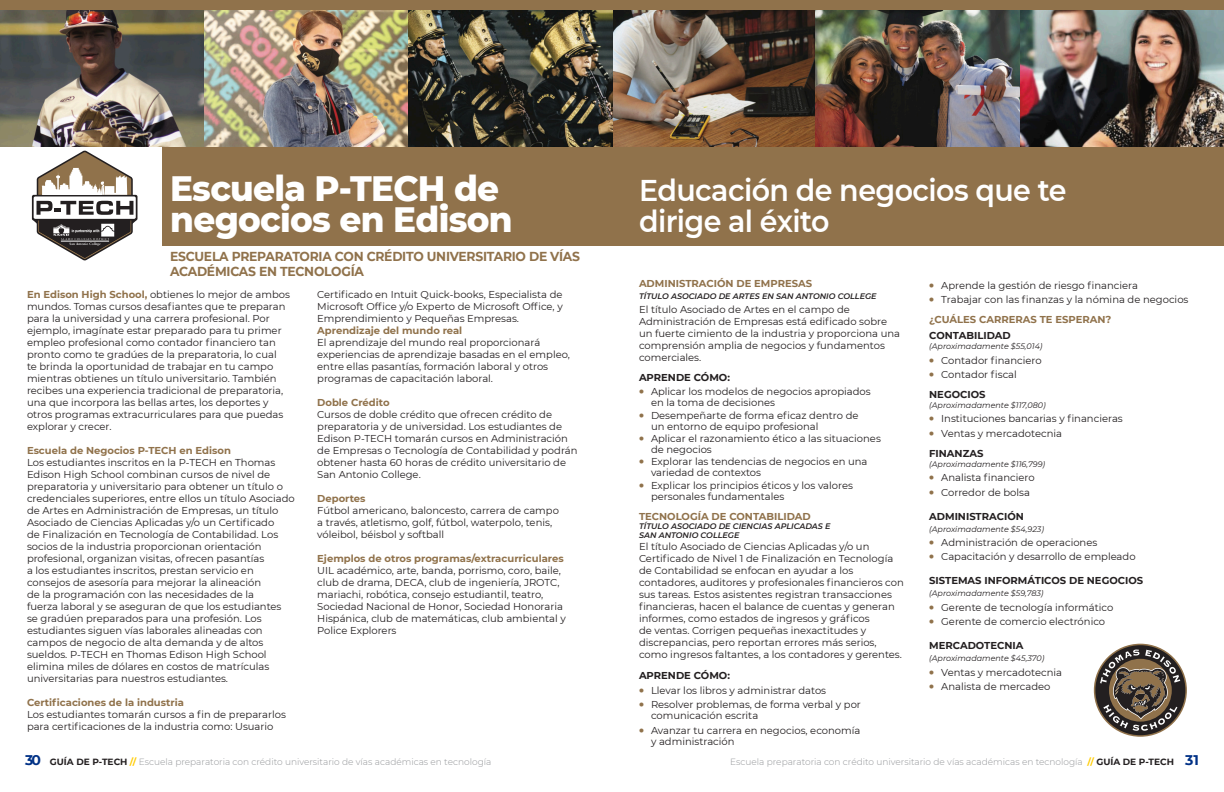
<style>
.page{position:relative;width:1224px;height:792px;background:#fff}
.page>*{position:absolute;margin:0;border:0;box-sizing:border-box;transform-origin:0 0}
.t1{font:800 36px "Montserrat";letter-spacing:-.02em;color:#fff;scale:.95 1}
.t2{font:600 30px "Montserrat";letter-spacing:-.02em;color:#fff;scale:.95 1}
.t3{font:700 13px/15px "Montserrat";letter-spacing:-.02em;color:#90724b;scale:.95 1}
.t4{font:10px/12px "Montserrat";color:#231f20}
.t5{font:700 10px "Montserrat";color:#90724b}
.t6{font:700 10px "Montserrat";color:#231f20}
.t7{font:300 9px "Montserrat";color:#939598}
.t8{font:italic 8px "Montserrat";color:#231f20}
.t9{font:italic 600 8px "Montserrat";color:#231f20}
.s1{font-weight:700;color:#90724b}
.s2{font-weight:900;font-size:12px;color:#90724b}
.s3{font-weight:700;font-size:14px;color:#003186}
.s4{font-weight:700;color:#231f20}
.s5{font-weight:700;color:#fc0}
</style>
<div class="page">
<div style="left:162px;top:145px;width:1062px;height:101px;background:#90724b"></div>
<img style="left:0;top:10px;width:1224px;height:136px">
<div style="left:0;top:0;width:1224px;height:10px;background:#90724b"></div>
<svg style="left:1094px;top:644px;width:93px;height:93px"></svg>
<svg style="left:33px;top:150px;width:103px;height:110px"></svg>
<p class="t1" style="left:170px;top:162px;width:348px">Escuela P-TECH de</p>
<p class="t1" style="left:170px;top:193px;width:362px">negocios en Edison</p>
<p class="t3" style="left:170px;top:248px;width:433px">ESCUELA PREPARATORIA CON CRÉDITO UNIVERSITARIO DE VÍAS<br>ACADÉMICAS EN TECNOLOGÍA</p>
<p class="t4" style="left:27px;top:288px;width:265px"><span class="s1">En Edison High School,</span> obtienes lo mejor de ambos mundos. Tomas cursos desafiantes que te preparan para la universidad y una carrera profesional. Por ejemplo, imagínate estar preparado para tu primer empleo profesional como contador financiero tan pronto como te gradúes de la preparatoria, lo cual<br>te brinda la oportunidad de trabajar en tu campo mientras obtienes un título universitario. También recibes una experiencia tradicional de preparatoria, una que incorpora las bellas artes, los deportes y otros programas extracurriculares para que puedas explorar y crecer.</p>
<p class="t5" style="left:27px;top:443px;width:205px">Escuela de Negocios P-TECH en Edison</p>
<p class="t4" style="left:27px;top:456px;width:269px">Los estudiantes inscritos en la P-TECH en Thomas Edison High School combinan cursos de nivel de preparatoria y universitario para obtener un título o credenciales superiores, entre ellos un título Asociado de Artes en Administración de Empresas, un título Asociado de Ciencias Aplicadas y/o un Certificado<br>de Finalización en Tecnología de Contabilidad. Los socios de la industria proporcionan orientación profesional, organizan visitas, ofrecen pasantías<br>a los estudiantes inscritos, prestan servicio en consejos de asesoría para mejorar la alineación<br>de la programación con las necesidades de la<br>fuerza laboral y se aseguran de que los estudiantes se gradúen preparados para una profesión. Los estudiantes siguen vías laborales alineadas con campos de negocio de alta demanda y de altos sueldos. P-TECH en Thomas Edison High School elimina miles de dólares en costos de matrículas universitarias para nuestros estudiantes.</p>
<p class="t5" style="left:27px;top:695px;width:158px">Certificaciones de la industria</p>
<p class="t4" style="left:27px;top:708px;width:260px">Los estudiantes tomarán cursos a fin de prepararlos para certificaciones de la industria como: Usuario</p>
<p class="t4" style="left:317px;top:288px;width:247px;text-align:justify">Certificado en Intuit Quick-books, Especialista de Microsoft Office y/o Experto de Microsoft Office, y Emprendimiento y Pequeñas Empresas.</p>
<p class="t5" style="left:317px;top:323px;width:147px">Aprendizaje del mundo real</p>
<p class="t4" style="left:317px;top:336px;width:254px">El aprendizaje del mundo real proporcionará experiencias de aprendizaje basadas en el empleo, entre ellas pasantías, formación laboral y otros programas de capacitación laboral.</p>
<p class="t5" style="left:317px;top:395px;width:74px">Doble Crédito</p>
<p class="t4" style="left:317px;top:408px;width:262px">Cursos de doble crédito que ofrecen crédito de preparatoria y de universidad. Los estudiantes de Edison P-TECH tomarán cursos en Administración de Empresas o Tecnología de Contabilidad y podrán obtener hasta 60 horas de crédito universitario de San Antonio College.</p>
<p class="t5" style="left:317px;top:491px;width:50px">Deportes</p>
<p class="t4" style="left:317px;top:504px;width:243px">Fútbol americano, baloncesto, carrera de campo a través, atletismo, golf, fútbol, waterpolo, tenis, vóleibol, béisbol y softball</p>
<p class="t5" style="left:317px;top:551px;width:248px">Ejemplos de otros programas/extracurriculares</p>
<p class="t4" style="left:317px;top:564px;width:250px">UIL académico, arte, banda, porrismo, coro, baile, club de drama, DECA, club de ingeniería, JROTC, mariachi, robótica, consejo estudiantil, teatro, Sociedad Nacional de Honor, Sociedad Honoraria Hispánica, club de matemáticas, club ambiental y Police Explorers</p>
<p class="t2" style="left:639px;top:169px;width:451px">Educación de negocios que te</p>
<p class="t2" style="left:639px;top:200px;width:202px">dirige al éxito</p>
<p class="t5" style="left:639px;top:276px;width:175px">ADMINISTRACIÓN DE EMPRESAS</p>
<p class="t9" style="left:639px;top:290px;width:239px">TÍTULO ASOCIADO DE ARTES EN SAN ANTONIO COLLEGE</p>
<p class="t4" style="left:639px;top:303px;width:263px">El título Asociado de Artes en el campo de Administración de Empresas está edificado sobre un fuerte cimiento de la industria y proporciona una comprensión amplia de negocios y fundamentos comerciales.</p>
<p class="t6" style="left:639px;top:370px;width:93px">APRENDE CÓMO:</p>
<p class="t4" style="left:639px;top:385px;width:233px"><span class="s2">•</span> Aplicar los modelos de negocios apropiados</p>
<p class="t4" style="left:651px;top:396px;width:126px">en la toma de decisiones</p>
<p class="t4" style="left:639px;top:409px;width:221px"><span class="s2">•</span> Desempeñarte de forma eficaz dentro de</p>
<p class="t4" style="left:651px;top:420px;width:169px">un entorno de equipo profesional</p>
<p class="t4" style="left:639px;top:432px;width:243px"><span class="s2">•</span> Aplicar el razonamiento ético a las situaciones</p>
<p class="t4" style="left:651px;top:443px;width:62px">de negocios</p>
<p class="t4" style="left:639px;top:456px;width:230px"><span class="s2">•</span> Explorar las tendencias de negocios en una</p>
<p class="t4" style="left:651px;top:467px;width:112px">variedad de contextos</p>
<p class="t4" style="left:639px;top:479px;width:215px"><span class="s2">•</span> Explicar los principios éticos y los valores</p>
<p class="t4" style="left:651px;top:490px;width:135px">personales fundamentales</p>
<p class="t5" style="left:639px;top:509px;width:173px">TECNOLOGÍA DE CONTABILIDAD</p>
<p class="t9" style="left:639px;top:521px;width:193px">TÍTULO ASOCIADO DE CIENCIAS APLICADAS E</p>
<p class="t9" style="left:639px;top:530px;width:102px">SAN ANTONIO COLLEGE</p>
<p class="t4" style="left:639px;top:541px;width:266px">El título Asociado de Ciencias Aplicadas y/o un Certificado de Nivel 1 de Finalización en Tecnología de Contabilidad se enfocan en ayudar a los contadores, auditores y profesionales financieros con sus tareas. Estos asistentes registran transacciones financieras, hacen el balance de cuentas y generan informes, como estados de ingresos y gráficos<br>de ventas. Corrigen pequeñas inexactitudes y discrepancias, pero reportan errores más serios, como ingresos faltantes, a los contadores y gerentes.</p>
<p class="t6" style="left:639px;top:669px;width:93px">APRENDE CÓMO:</p>
<p class="t4" style="left:639px;top:684px;width:189px"><span class="s2">•</span> Llevar los libros y administrar datos</p>
<p class="t4" style="left:639px;top:698px;width:224px"><span class="s2">•</span> Resolver problemas, de forma verbal y por</p>
<p class="t4" style="left:651px;top:709px;width:109px">comunicación escrita</p>
<p class="t4" style="left:639px;top:724px;width:223px"><span class="s2">•</span> Avanzar tu carrera en negocios, economía</p>
<p class="t4" style="left:651px;top:735px;width:85px">y administración</p>
<p class="t4" style="left:929px;top:279px;width:210px"><span class="s2">•</span> Aprende la gestión de riesgo financiera</p>
<p class="t4" style="left:929px;top:293px;width:261px"><span class="s2">•</span> Trabajar con las finanzas y la nómina de negocios</p>
<p class="t5" style="left:929px;top:312px;width:184px">¿CUÁLES CARRERAS TE ESPERAN?</p>
<p class="t6" style="left:929px;top:328px;width:83px">CONTABILIDAD</p>
<p class="t8" style="left:929px;top:341px;width:115px">(Aproximadamente $55,014)</p>
<p class="t4" style="left:929px;top:354px;width:114px"><span class="s2">•</span> Contador financiero</p>
<p class="t4" style="left:929px;top:368px;width:89px"><span class="s2">•</span> Contador fiscal</p>
<p class="t6" style="left:929px;top:387px;width:58px">NEGOCIOS</p>
<p class="t8" style="left:929px;top:400px;width:118px">(Aproximadamente $117,080)</p>
<p class="t4" style="left:929px;top:413px;width:195px"><span class="s2">•</span> Instituciones bancarias y financieras</p>
<p class="t4" style="left:929px;top:427px;width:134px"><span class="s2">•</span> Ventas y mercadotecnia</p>
<p class="t6" style="left:929px;top:446px;width:56px">FINANZAS</p>
<p class="t8" style="left:929px;top:458px;width:117px">(Aproximadamente $116,799)</p>
<p class="t4" style="left:929px;top:471px;width:107px"><span class="s2">•</span> Analista financiero</p>
<p class="t4" style="left:929px;top:486px;width:102px"><span class="s2">•</span> Corredor de bolsa</p>
<p class="t6" style="left:929px;top:509px;width:96px">ADMINISTRACIÓN</p>
<p class="t8" style="left:929px;top:523px;width:116px">(Aproximadamente $54,923)</p>
<p class="t4" style="left:929px;top:536px;width:170px"><span class="s2">•</span> Administración de operaciones</p>
<p class="t4" style="left:929px;top:551px;width:208px"><span class="s2">•</span> Capacitación y desarrollo de empleado</p>
<p class="t6" style="left:929px;top:574px;width:216px">SISTEMAS INFORMÁTICOS DE NEGOCIOS</p>
<p class="t8" style="left:929px;top:588px;width:116px">(Aproximadamente $59,783)</p>
<p class="t4" style="left:929px;top:601px;width:186px"><span class="s2">•</span> Gerente de tecnología informático</p>
<p class="t4" style="left:929px;top:615px;width:177px"><span class="s2">•</span> Gerente de comercio electrónico</p>
<p class="t6" style="left:929px;top:638px;width:96px">MERCADOTECNIA</p>
<p class="t8" style="left:929px;top:653px;width:117px">(Aproximadamente $45,370)</p>
<p class="t4" style="left:929px;top:666px;width:134px"><span class="s2">•</span> Ventas y mercadotecnia</p>
<p class="t4" style="left:929px;top:680px;width:123px"><span class="s2">•</span> Analista de mercadeo</p>
<p class="t7" style="left:25px;top:756px;width:334px"><span class="s3">30</span> <span class="s4">P-TECH GUIDE</span> <span class="s5">//</span> Pathways in Technology Early College High Schools</p>
<p class="t7" style="left:867px;top:756px;width:333px">Pathways in Technology Early College High Schools <span class="s5">//</span> <span class="s4">P-TECH GUIDE</span> <span class="s3">31</span></p>
<p class="t7" style="left:50px;top:756px;width:443px"><span class="s4">GUÍA DE P-TECH</span> <span class="s5">//</span> Escuela preparatoria con crédito universitario de vías académicas en tecnología</p>
<p class="t7" style="left:730px;top:756px;width:445px">Escuela preparatoria con crédito universitario de vías académicas en tecnología <span class="s5">//</span> <span class="s4">GUÍA DE P-TECH</span></p>
</div>
